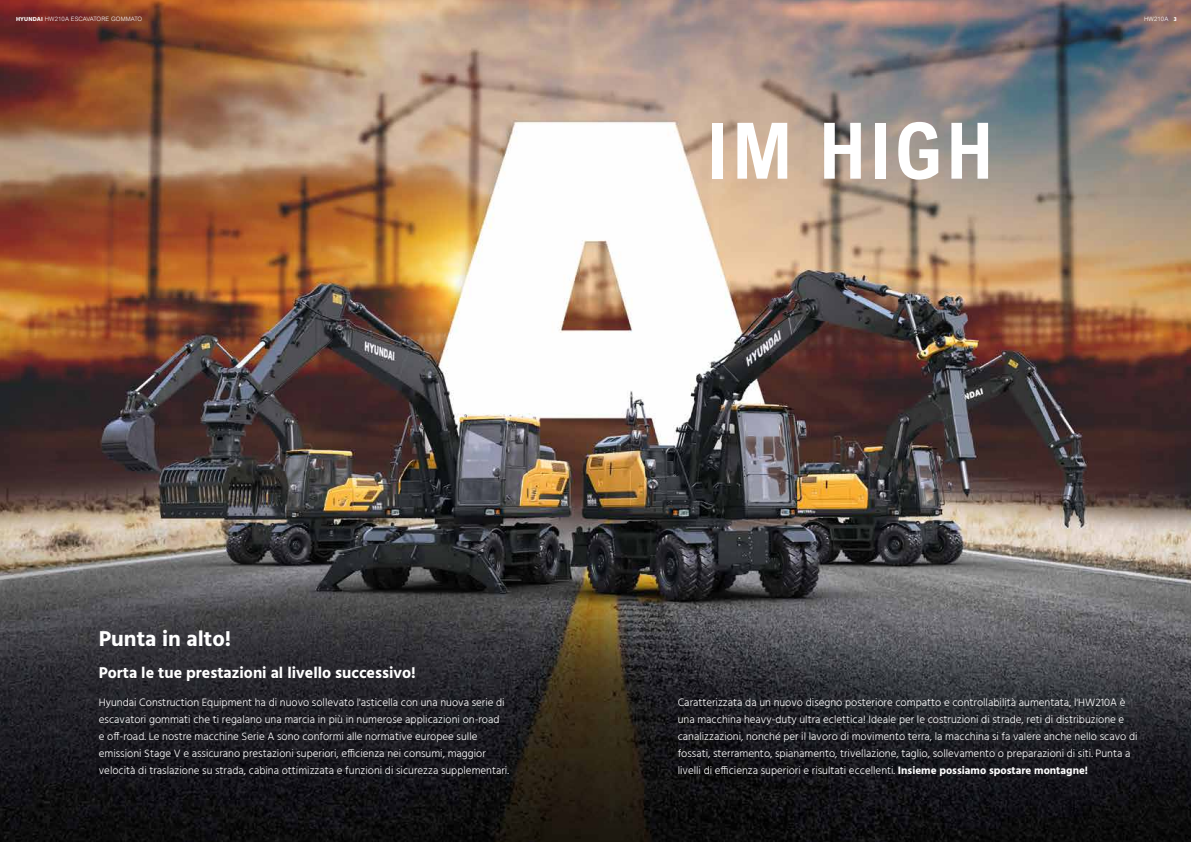
<style>
.page{position:relative;width:1191px;height:842px;background:#fff}
.page>*{position:absolute;margin:0;border:0;box-sizing:border-box;transform-origin:0 0}
.t1{font:700 condensed 78px "Arial";letter-spacing:.04em;color:#fff}
.t2{font:700 22px "Hind";color:#fff}
.t3{font:700 16px "Hind";color:#fff}
.t4{font:300 11px/17px "Hind";color:#fff}
.t5{font:300 6px "Arial";letter-spacing:.02em;color:#fff}
.s1{font-family:"Hind";font-weight:700}
.s2{font-weight:700}
</style>
<div class="page">
<img style="left:0;top:0;width:1191px;height:842px">
<p class="t5" style="left:16px;top:15px;width:128px"><span class="s1">HYUNDAI</span> HW210A ESCAVATORE GOMMATO</p>
<p class="t5" style="left:1144px;top:15px;width:34px">HW210A <span class="s1">3</span></p>
<h2 class="t2" style="left:99px;top:625px;width:134px">Punta in alto!</h2>
<h1 class="t1" style="left:707px;top:107px;width:288px">IM HIGH</h1>
<h3 class="t3" style="left:99px;top:663px;width:318px">Porta le tue prestazioni al livello successivo!</h3>
<p class="t4" style="left:99px;top:694px;width:411px">Hyundai Construction Equipment ha di nuovo sollevato l'asticella con una nuova serie di escavatori gommati che ti regalano una marcia in più in numerose applicazioni on-road<br>e off-road. Le nostre macchine Serie A sono conformi alle normative europee sulle emissioni Stage V e assicurano prestazioni superiori, efficienza nei consumi, maggior velocità di traslazione su strada, cabina ottimizzata e funzioni di sicurezza supplementari.</p>
<p class="t4" style="left:677px;top:695px;width:461px">Caratterizzata da un nuovo disegno posteriore compatto e controllabilità aumentata, l'HW210A è una macchina heavy-duty ultra eclettica! Ideale per le costruzioni di strade, reti di distribuzione e canalizzazioni, nonché per il lavoro di movimento terra, la macchina si fa valere anche nello scavo di fossati, sterramento, spianamento, trivellazione, taglio, sollevamento o preparazioni di siti. Punta a livelli di efficienza superiori e risultati eccellenti. <span class="s2">Insieme possiamo spostare montagne!</span></p>
</div>
